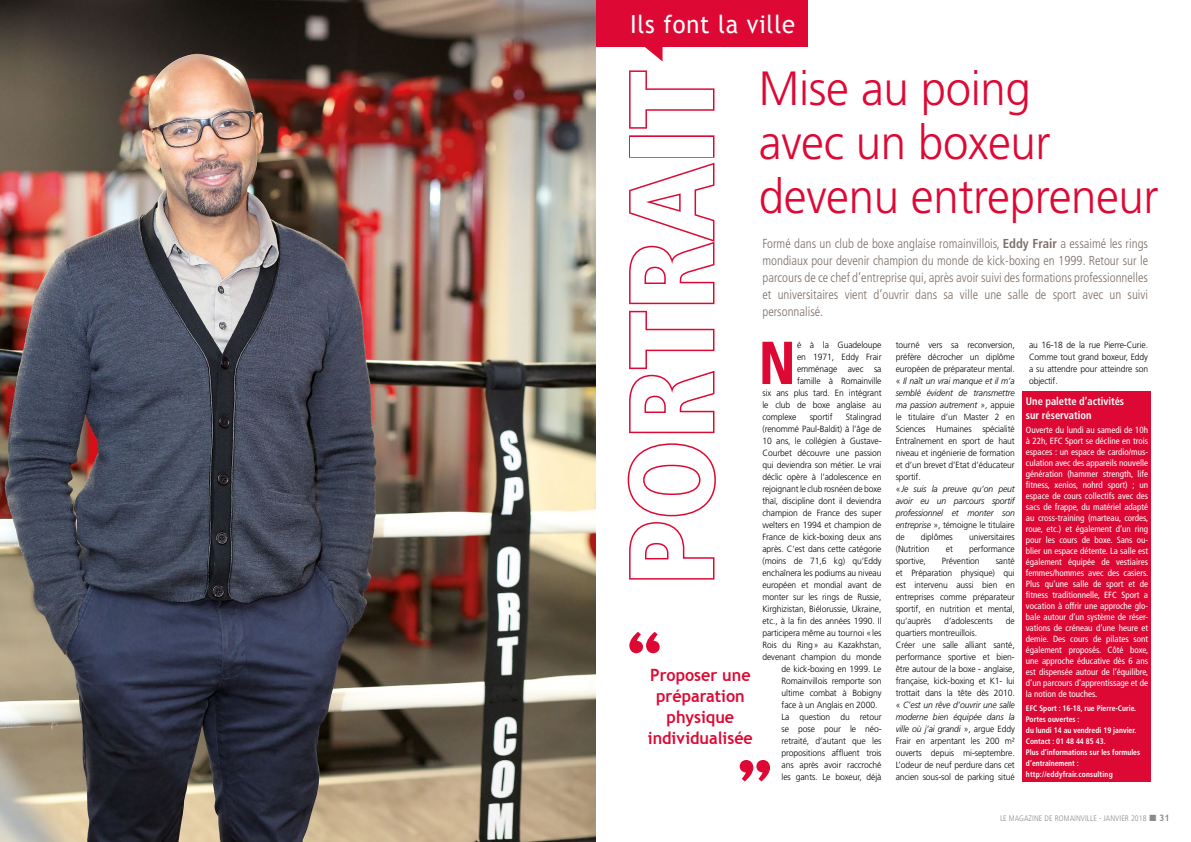
<style>
.page{position:relative;width:1191px;height:842px;background:#fff}
.page>*{position:absolute;margin:0;border:0;box-sizing:border-box;transform-origin:0 0}
.t1{font:900 condensed 118px "Frutiger";color:#fff}
.t2{font:700 65px "Aachen Std";color:#dd0934}
.t3{font:900 condensed 60.6px "Frutiger";color:#dd0934;scale:.9 1}
.t4{font:300 48px/54px "Frutiger";letter-spacing:-.01em;color:#dd0934;scale:.95 1}
.t5{font:25px "Trebuchet MS";letter-spacing:.03em;color:#fff;scale:.95 1}
.t6{font:700 17px/21px "Trebuchet MS";color:#dd0934;text-align:center;scale:.95 1}
.t7{font:300 condensed 13px/17px "Frutiger";color:#7c6f66;text-align:justify}
.t8{font:700 condensed 11px/14px "Frutiger";letter-spacing:-.005em;color:#fff;scale:.95 1}
.t9{font:300 9px/12px "Frutiger";letter-spacing:-.01em;color:#000;scale:.95 1}
.t10{font:condensed 9px/11px "Frutiger";color:#fff;text-align:justify}
.t11{font:700 condensed 8px/11px "Frutiger";color:#fff;scale:.95 1}
.t12{font:300 condensed 8px "Frutiger";letter-spacing:.01em;color:#8a8a8d}
.s1{font-weight:700}
.s2{font-style:italic}
.s3{font-family:"Trebuchet MS";font-weight:700;font-stretch:normal;font-size:9px}
</style>
<div class="page">
<div style="left:1022px;top:391px;width:129px;height:391px;background:#dd0934"></div>
<div style="left:595px;top:0;width:213px;height:46px;background:#dd0934"></div>
<svg style="left:640px;top:46px;width:22px;height:15px"></svg>
<svg style="left:627px;top:443px;width:89px;height:137px"></svg>
<svg style="left:629px;top:162px;width:86px;height:272px"></svg>
<div style="left:629px;top:135px;width:85px;height:23px;border:3px solid #dd0934"></div>
<svg style="left:629px;top:70px;width:86px;height:59px"></svg>
<img style="left:0;top:0;width:595px;height:842px">
<h3 class="t5" style="left:630px;top:9px;width:175px">Ils font la ville</h3>
<h3 class="t4" style="left:759px;top:62px;width:422px">Mise au poing<br>avec un boxeur devenu entrepreneur</h3>
<p class="t7" style="left:762px;top:235px;width:387px">Formé dans un club de boxe anglaise romainvillois, <span class="s1">Eddy Frair</span> a essaimé les rings mondiaux pour devenir champion du monde de kick-boxing en 1999. Retour sur le parcours de ce chef d’entreprise qui, après avoir suivi des formations professionnelles et universitaires vient d’ouvrir dans sa ville une salle de sport avec un suivi personnalisé.</p>
<h3 class="t3" style="left:759px;top:326px;width:42px">N</h3>
<p class="t9" style="left:797px;top:339px;width:90px">é à la Guadeloupe</p>
<h1 class="t1" style="left:601px;top:586px;width:517px;rotate:-90deg">PORTRAIT</h1>
<p class="t9" style="left:1029px;top:339px;width:127px;text-align:justify">au 16-18 de la rue Pierre-Curie.<br>Comme tout grand boxeur, Eddy a su attendre pour atteindre son objectif.</p>
<p class="t9" style="left:895px;top:339px;width:127px">tourné vers sa reconversion, préfère décrocher un diplôme européen de préparateur mental. « <span class="s2">Il naît un vrai manque et il m’a semblé évident de transmettre ma passion autrement</span> », appuie le titulaire d’un Master 2 en<br>Sciences Humaines spécialité<br>Entraînement en sport de haut niveau et ingénierie de formation et d’un brevet d’Etat d’éducateur sportif.<br>«<span class="s2">Je suis la preuve qu’on peut avoir eu un parcours sportif professionnel et monter son entreprise</span> », témoigne le titulaire de</p>
<p class="t9" style="left:797px;top:351px;width:90px">en 1971, Eddy Frair</p>
<p class="t9" style="left:797px;top:363px;width:90px">emménage avec sa</p>
<p class="t9" style="left:797px;top:375px;width:90px">famille à Romainville</p>
<p class="t9" style="left:762px;top:387px;width:127px">six ans plus tard. En intégrant</p>
<p class="t9" style="left:762px;top:399px;width:127px">le club de boxe anglaise au</p>
<p class="t9" style="left:762px;top:411px;width:37px">complexe</p>
<p class="t9" style="left:809px;top:411px;width:25px">sportif</p>
<p class="t9" style="left:845px;top:411px;width:39px">Stalingrad</p>
<p class="t9" style="left:762px;top:423px;width:127px">(renommé Paul-Baldit) à l’âge de</p>
<p class="t9" style="left:762px;top:435px;width:127px">10 ans, le collégien à Gustave-</p>
<p class="t9" style="left:762px;top:447px;width:127px">Courbet découvre une passion</p>
<p class="t9" style="left:762px;top:459px;width:127px">qui deviendra son métier. Le vrai</p>
<p class="t9" style="left:762px;top:471px;width:127px">déclic opère à l’adolescence en</p>
<p class="t9" style="left:762px;top:483px;width:127px">rejoignant le club rosnéen de boxe</p>
<p class="t9" style="left:762px;top:495px;width:127px">thaï, discipline dont il deviendra</p>
<p class="t9" style="left:762px;top:507px;width:127px">champion de France des super</p>
<p class="t9" style="left:762px;top:519px;width:127px">welters en 1994 et champion de</p>
<p class="t9" style="left:762px;top:531px;width:127px">France de kick-boxing deux ans</p>
<p class="t9" style="left:762px;top:543px;width:127px">après. C’est dans cette catégorie</p>
<p class="t9" style="left:762px;top:555px;width:127px">(moins de 71,6 kg) qu’Eddy</p>
<p class="t9" style="left:762px;top:567px;width:127px">enchaînera les podiums au niveau</p>
<p class="t9" style="left:762px;top:579px;width:127px">européen et mondial avant de</p>
<p class="t9" style="left:762px;top:591px;width:127px">monter sur les rings de Russie,</p>
<p class="t9" style="left:762px;top:603px;width:127px">Kirghizistan, Biélorussie, Ukraine,</p>
<p class="t9" style="left:762px;top:615px;width:127px">etc., à la fin des années 1990. Il</p>
<p class="t9" style="left:762px;top:627px;width:127px">participera même au tournoi «les</p>
<p class="t9" style="left:762px;top:639px;width:127px">Rois du Ring» au Kazakhstan,</p>
<p class="t9" style="left:762px;top:651px;width:127px">devenant champion du monde</p>
<p class="t9" style="left:781px;top:663px;width:107px">de kick-boxing en 1999. Le</p>
<p class="t9" style="left:781px;top:675px;width:107px">Romainvillois remporte son</p>
<p class="t9" style="left:781px;top:687px;width:107px">ultime combat à Bobigny</p>
<p class="t9" style="left:781px;top:699px;width:102px">face à un Anglais en 2000.</p>
<p class="t9" style="left:781px;top:711px;width:107px">La question du retour</p>
<p class="t9" style="left:781px;top:723px;width:107px">se pose pour le néo-</p>
<p class="t9" style="left:781px;top:735px;width:107px">retraité, d’autant que les</p>
<p class="t9" style="left:781px;top:747px;width:107px">propositions affluent trois</p>
<p class="t9" style="left:781px;top:759px;width:107px">ans après avoir raccroché</p>
<p class="t9" style="left:781px;top:771px;width:107px">les gants. Le boxeur, déjà</p>
<p class="t8" style="left:1026px;top:395px;width:105px">Une palette d’activités sur réservation</p>
<p class="t10" style="left:1026px;top:425px;width:124px">Ouverte du lundi au samedi de 10h à 22h, EFC Sport se décline en trois espaces : un espace de cardio/mus&shy;culation avec des appareils nouvelle génération (hammer strength, life fitness, xenios, nohrd sport) ; un espace de cours collectifs avec des sacs de frappe, du matériel adapté au cross-training (marteau, cordes, roue, etc.) et également d’un ring pour les cours de boxe. Sans ou&shy;blier un espace détente. La salle est également équipée de vestiaires femmes/hommes avec des casiers.<br>Plus qu’une salle de sport et de fitness traditionnelle, EFC Sport a vocation à offrir une approche glo&shy;bale autour d’un système de réser&shy;vations de créneau d’une heure et demie. Des cours de pilates sont également proposés. Côté boxe, une approche éducative dès 6 ans est dispensée autour de l’équilibre, d’un parcours d’apprentissage et de la notion de touches.</p>
<p class="t11" style="left:1026px;top:703px;width:122px">EFC Sport : 16-18, rue Pierre-Curie.<br>Portes ouvertes :<br>du lundi 14 au vendredi 19 janvier.<br>Contact : 01 48 44 85 43.<br>Plus d’informations sur les formules d’entraînement : http://eddyfrair.consulting</p>
<p class="t12" style="left:1000px;top:814px;width:171px">LE MAGAZINE DE ROMAINVILLE - JANVIER 2018 ■ <span class="s3">31</span></p>
<p class="t9" style="left:920px;top:531px;width:35px">diplômes</p>
<p class="t9" style="left:969px;top:531px;width:50px">universitaires</p>
<p class="t9" style="left:895px;top:543px;width:37px">(Nutrition</p>
<p class="t9" style="left:946px;top:543px;width:9px">et</p>
<p class="t9" style="left:969px;top:543px;width:50px">performance</p>
<p class="t9" style="left:895px;top:555px;width:33px">sportive,</p>
<p class="t9" style="left:942px;top:555px;width:41px">Prévention</p>
<p class="t9" style="left:895px;top:555px;width:127px;text-align:justify;text-indent:100px">santé et Préparation physique) qui est intervenu aussi bien en entreprises comme préparateur sportif, en nutrition et mental, qu’auprès</p>
<p class="t9" style="left:944px;top:615px;width:52px">d’adolescents</p>
<p class="t9" style="left:1006px;top:615px;width:11px">de</p>
<p class="t9" style="left:895px;top:627px;width:127px">quartiers montreuillois.<br>Créer une salle alliant santé, performance sportive et bien&shy;être autour de la boxe - anglaise, française, kick-boxing et K1- lui trottait dans la tête dès 2010. « <span class="s2">C’est un rêve d’ouvrir une salle moderne bien équipée dans la ville où j’ai grandi</span> », argue Eddy<br>Frair en arpentant les 200 m² ouverts depuis mi-septembre.<br>L’odeur de neuf perdure dans cet ancien sous-sol de parking situé</p>
<h2 class="t2" style="left:625px;top:614px;width:40px">“</h2>
<h3 class="t6" style="left:648px;top:664px;width:112px">Proposer une préparation physique individualisée</h3>
<h2 class="t2" style="left:774px;top:799px;width:40px;rotate:-180deg">“</h2>
</div>
